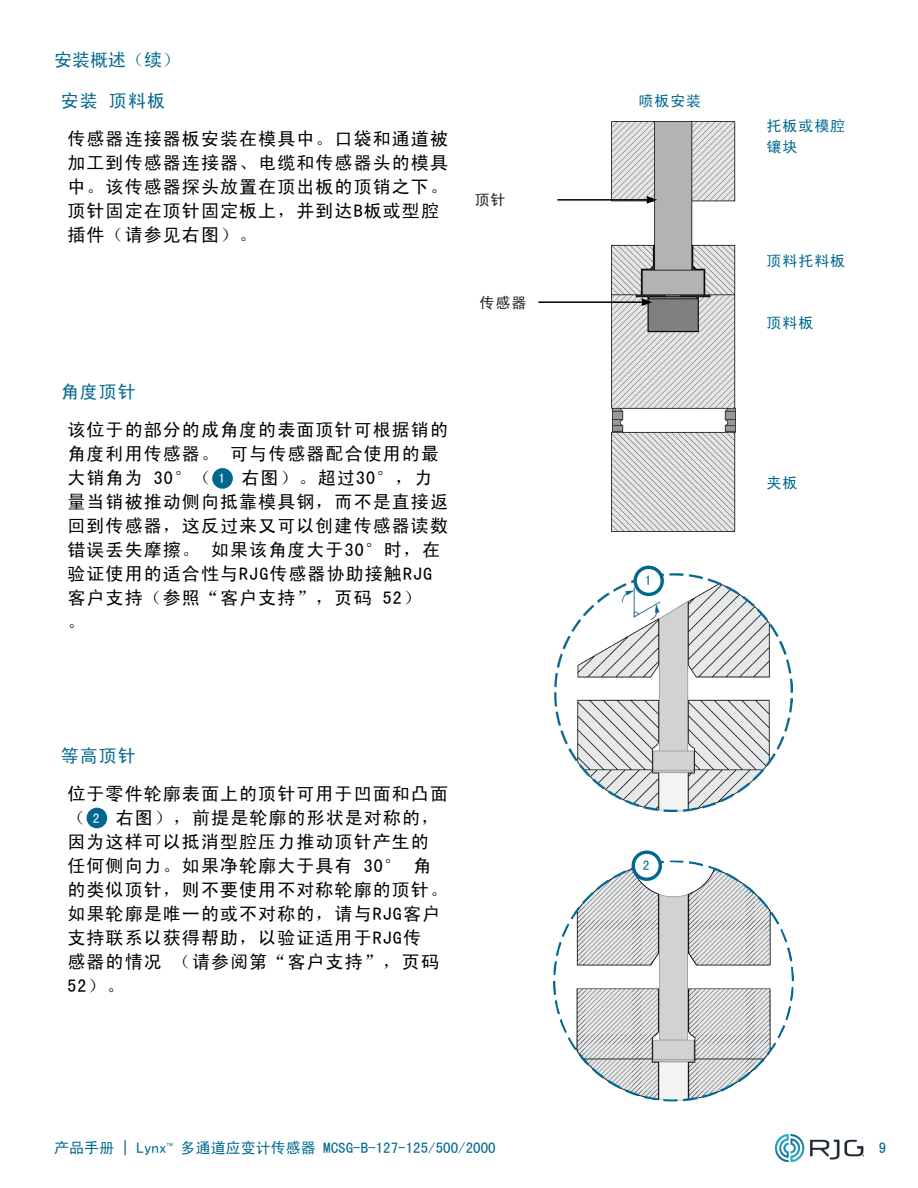
<style>
.page{position:relative;width:918px;height:1188px;background:#fff}
.page>*{position:absolute;margin:0;border:0;box-sizing:border-box;transform-origin:0 0}
.t1{font:18px/24px "Sim Hei";letter-spacing:.06em;color:#000}
.t2{font:18px "Sim Hei";letter-spacing:.06em;color:#00688f}
.t3{font:15px/21px "Sim Hei";color:#00688f}
.t4{font:15px "Sim Hei";color:#231f20}
.t5{font:13.5px "Sim Hei";color:#00688f}
.s1{font-size:13.5px;color:#fff}
.s2{font-family:"Proxima Nova"}
</style>
<div class="page">
<img style="left:776px;top:1134px;width:88px;height:27px">
<img style="left:612px;top:122px;width:124px;height:410px">
<hr style="left:557px;top:199px;width:92px;height:2px;background:#000">
<svg style="left:647px;top:196px;width:10px;height:8px"></svg>
<hr style="left:538px;top:301px;width:106px;height:2px;background:#000">
<svg style="left:642px;top:298px;width:10px;height:8px"></svg>
<img style="left:554px;top:573px;width:239px;height:239px">
<svg style="left:635px;top:567px;width:27px;height:27px"></svg>
<div style="left:633px;top:566px;width:31px;height:30px;border:3px solid #00688f;border-radius:50%"></div>
<img style="left:553px;top:860px;width:241px;height:241px">
<svg style="left:633px;top:852px;width:27px;height:27px"></svg>
<div style="left:632px;top:850px;width:30px;height:31px;border:3px solid #00688f;border-radius:50%"></div>
<div style="left:214px;top:470px;width:17px;height:17px;background:#00688f;border-radius:50%"></div>
<div style="left:212px;top:468px;width:21px;height:21px;border:3px solid #00688f;border-radius:50%"></div>
<div style="left:88px;top:809px;width:18px;height:18px;background:#00688f;border-radius:50%"></div>
<div style="left:87px;top:808px;width:20px;height:20px;border:3px solid #00688f;border-radius:50%"></div>
<p class="t2" style="left:54px;top:51px;width:127px">安装概述（续）</p>
<p class="t2" style="left:61px;top:92px;width:106px">安装 顶料板</p>
<p class="t1" style="left:68px;top:126px;width:382px">传感器连接器板安装在模具中。口袋和通道被加工到传感器连接器、电缆和传感器头的模具中。该传感器探头放置在顶出板的顶销之下。顶针固定在顶针固定板上，并到达B板或型腔插件（请参见右图）。</p>
<p class="t4" style="left:475px;top:192px;width:32px">顶针</p>
<p class="t4" style="left:480px;top:295px;width:48px">传感器</p>
<p class="t2" style="left:61px;top:383px;width:77px">角度顶针</p>
<p class="t1" style="left:68px;top:418px;width:382px">该位于的部分的成角度的表面顶针可根据销的角度利用传感器。 可与传感器配合使用的最大销角为 30°（ <span class="s1">1</span> 右图）。超过30°，力量当销被推动侧向抵靠模具钢，而不是直接返回到传感器，这反过来又可以创建传感器读数错误丢失摩擦。 如果该角度大于30°时，在验证使用的适合性与RJG传感器协助接触RJG客户支持（参照“客户支持”，页码 52）<br>。</p>
<p class="t2" style="left:61px;top:747px;width:77px">等高顶针</p>
<p class="t1" style="left:68px;top:781px;width:382px">位于零件轮廓表面上的顶针可用于凹面和凸面（ <span class="s1">2</span> 右图），前提是轮廓的形状是对称的，因为这样可以抵消型腔压力推动顶针产生的任何侧向力。如果净轮廓大于具有 30° 角的类似顶针，则不要使用不对称轮廓的顶针。如果轮廓是唯一的或不对称的，请与RJG客户支持联系以获得帮助，以验证适用于RJG传<br>感器的情况 （请参阅第“客户支持”，页码<br>52）。</p>
<p class="t3" style="left:639px;top:90px;width:64px">喷板安装</p>
<p class="t5" style="left:645px;top:574px;width:8px">1</p>
<p class="t3" style="left:767px;top:115px;width:80px">托板或模腔镶块</p>
<p class="t3" style="left:767px;top:250px;width:80px">顶料托料板</p>
<p class="t3" style="left:767px;top:312px;width:48px">顶料板</p>
<p class="t3" style="left:767px;top:473px;width:32px">夹板</p>
<p class="t5" style="left:643px;top:859px;width:8px">2</p>
<p class="t3" style="left:54px;top:1137px;width:443px">产品手册 | Lynx<span class="s2">™</span> 多通道应变计传感器 MCSG‑B‑127‑125/500/2000</p>
<p class="t3" style="left:879px;top:1137px;width:9px">9</p>
</div>
